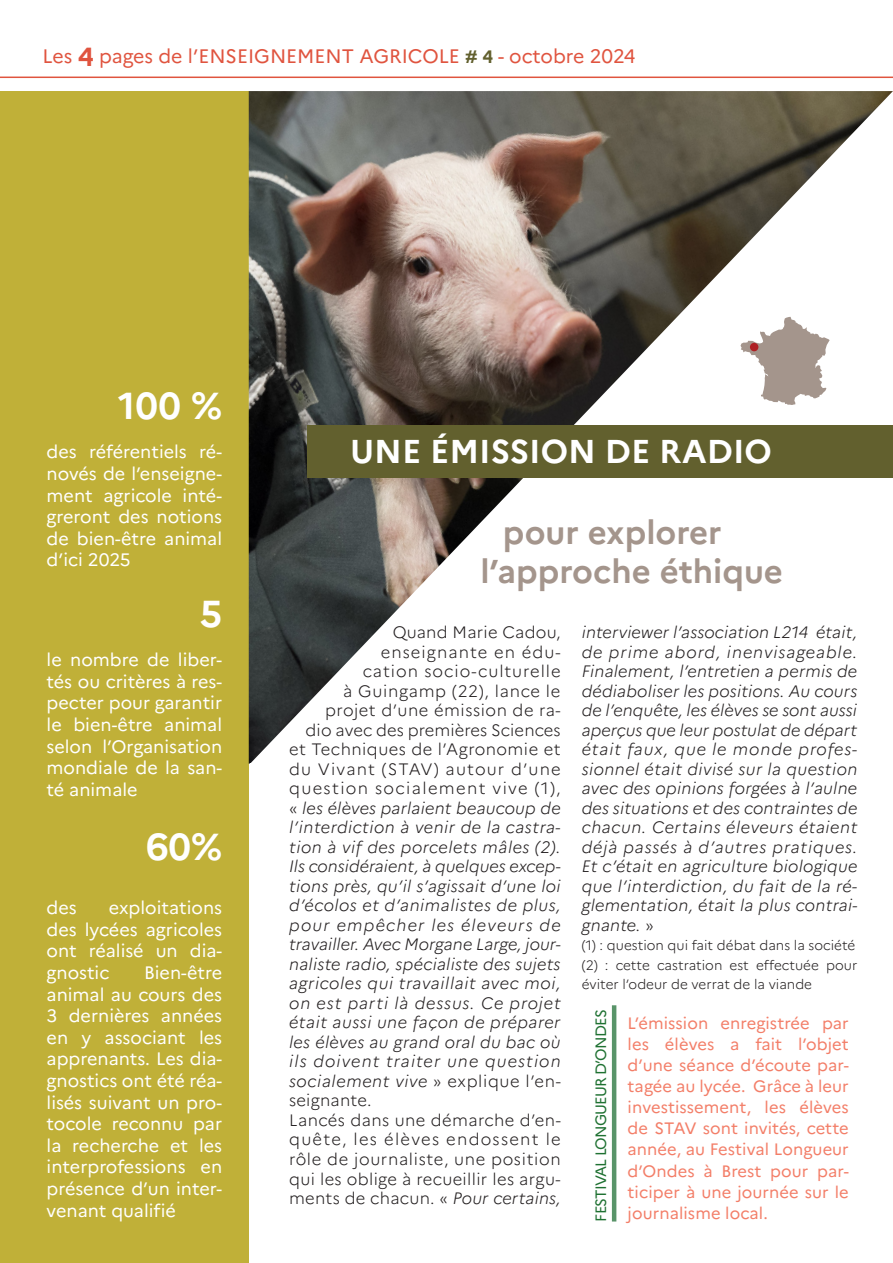
<style>
.page{position:relative;width:893px;height:1263px;background:#fff}
.page>*{position:absolute;margin:0;border:0;box-sizing:border-box;transform-origin:0 0}
.t1{font:700 37.5px "Marianne";color:#fff}
.t2{font:700 33px/39.6px "Marianne";color:#a4958c}
.t3{font:700 33px "Marianne";color:#fff}
.t4{font:19.5px "Marianne";color:#e0543f}
.t5{font:18px/21.6px "Marianne";color:#fff;text-align:justify}
.t6{font:italic 300 16.5px/19.5px "Marianne";letter-spacing:.02em;color:#231f20;text-align:justify}
.t7{font:16.5px/21px "Marianne";letter-spacing:.005em;color:#f37e68;text-align:justify}
.t8{font:300 16.5px "Marianne";letter-spacing:.03em;color:#231f20}
.t9{font:italic 300 16.5px "Marianne";letter-spacing:.04em;color:#231f20}
.t10{font:italic 300 16.5px "Marianne";letter-spacing:.07em;color:#231f20}
.t11{font:300 16.5px "Marianne";letter-spacing:.005em;color:#231f20}
.t12{font:300 16.5px "Marianne";letter-spacing:.08em;color:#231f20}
.t13{font:italic 300 16.5px "Marianne";letter-spacing:.055em;color:#231f20}
.t14{font:300 16.5px "Marianne";letter-spacing:.075em;color:#231f20}
.t15{font:300 16.5px "Marianne";letter-spacing:.07em;color:#231f20}
.t16{font:italic 300 16.5px "Marianne";letter-spacing:.075em;color:#231f20}
.t17{font:300 16.5px "Marianne";letter-spacing:.06em;color:#231f20}
.t18{font:300 16.5px "Marianne";letter-spacing:.065em;color:#231f20}
.t19{font:15px "Marianne";letter-spacing:-.05em;color:#1f7132}
.t20{font:300 13.5px/19.5px "Marianne";color:#231f20}
.s1{font-weight:700;font-size:26.25px}
.s2{font-weight:700;font-size:18px;color:#62602e}
.s3{font-style:normal}
.s4{font-style:italic}
</style>
<div class="page">
<hr style="left:0;top:77px;width:893px;height:1px;background:#e0543f">
<div style="left:0;top:91px;width:249px;height:1172px;background:#c0b038"></div>
<img style="left:249px;top:91px;width:644px;height:673px">
<div style="left:308px;top:426px;width:585px;height:52px;background:#62602e"></div>
<hr style="left:612px;top:1005px;width:4px;height:216px;background:#599469">
<svg style="left:740px;top:317px;width:90px;height:88px"></svg>
<div style="left:750px;top:343px;width:8px;height:8px;background:#af2024;border-radius:50%"></div>
<p class="t4" style="left:43px;top:41px;width:594px">Les <span class="s1">4</span> pages de l’ENSEIGNEMENT AGRICOLE <span class="s2"># 4</span> - octobre 2024</p>
<h1 class="t1" style="left:118px;top:377px;width:105px">100 %</h1>
<p class="t5" style="left:47px;top:440px;width:177px">des référentiels ré&shy;novés de l’enseigne&shy;ment agricole inté&shy;greront des notions de bien-être animal d’ici 2025</p>
<h1 class="t1" style="left:200px;top:585px;width:24px">5</h1>
<p class="t5" style="left:47px;top:648px;width:177px">le nombre de liber&shy;tés ou critères à res&shy;pecter pour garantir le bien-être animal selon l’Organisation mondiale de la san&shy;té animale</p>
<h1 class="t1" style="left:146px;top:818px;width:78px">60%</h1>
<p class="t5" style="left:47px;top:895px;width:177px;text-indent:62px">exploitations des lycées agricoles ont réalisé un dia&shy;gnostic</p>
<p class="t5" style="left:47px;top:895px;width:32px">des</p>
<p class="t5" style="left:47px;top:960px;width:177px;text-indent:97px">Bien-être animal au cours des 3 dernières années en y associant les apprenants. Les dia&shy;gnostics ont été réa&shy;lisés suivant un pro&shy;tocole reconnu par la recherche et les interprofessions en présence d’un inter&shy;venant qualifié</p>
<h2 class="t3" style="left:350px;top:426px;width:423px">UNE ÉMISSION DE RADIO</h2>
<h2 class="t2" style="left:480px;top:509px;width:304px;text-indent:23px">pour explorer l’approche éthique</h2>
<p class="t8" style="left:393px;top:620px;width:170px">Quand Marie Cadou,</p>
<p class="t18" style="left:381px;top:639px;width:181px">enseignante en édu-</p>
<p class="t17" style="left:363px;top:659px;width:200px">cation socio-culturelle</p>
<p class="t8" style="left:343px;top:678px;width:219px">à Guingamp (22), lance le</p>
<p class="t8" style="left:325px;top:698px;width:237px">projet d’une émission de ra-</p>
<p class="t11" style="left:306px;top:717px;width:257px">dio avec des premières Sciences</p>
<p class="t8" style="left:289px;top:737px;width:273px">et Techniques de l’Agronomie et</p>
<p class="t15" style="left:289px;top:756px;width:273px">du Vivant (STAV) autour d’une</p>
<p class="t12" style="left:289px;top:776px;width:273px">question socialement vive (1),</p>
<p class="t6" style="left:289px;top:797px;width:273px"><span class="s3">«</span> les élèves parlaient beaucoup de</p>
<p class="t6" style="left:289px;top:816px;width:273px">l’interdiction à venir de la castra-</p>
<p class="t6" style="left:289px;top:836px;width:273px">tion à vif des porcelets mâles (2).</p>
<p class="t6" style="left:289px;top:855px;width:273px">Ils considéraient, à quelques excep-</p>
<p class="t6" style="left:289px;top:875px;width:273px">tions près, qu’il s’agissait d’une loi</p>
<p class="t6" style="left:289px;top:894px;width:273px">d’écolos et d’animalistes de plus,</p>
<p class="t16" style="left:289px;top:912px;width:273px">pour empêcher les éleveurs de</p>
<p class="t6" style="left:289px;top:933px;width:273px">travailler. Avec Morgane Large, jour-</p>
<p class="t6" style="left:289px;top:953px;width:273px">naliste radio, spécialiste des sujets</p>
<p class="t9" style="left:289px;top:971px;width:273px">agricoles qui travaillait avec moi,</p>
<p class="t13" style="left:289px;top:990px;width:273px">on est parti là dessus. Ce projet</p>
<p class="t6" style="left:289px;top:1011px;width:273px">était aussi une façon de préparer</p>
<p class="t6" style="left:289px;top:1031px;width:273px">les élèves au grand oral du bac où</p>
<p class="t10" style="left:289px;top:1049px;width:273px">ils doivent traiter une question</p>
<p class="t9" style="left:289px;top:1068px;width:273px">socialement vive <span class="s3">» explique l’en-</span></p>
<p class="t8" style="left:289px;top:1088px;width:84px">seignante.</p>
<p class="t8" style="left:289px;top:1107px;width:273px">Lancés dans une démarche d’en-</p>
<p class="t14" style="left:289px;top:1127px;width:273px">quête, les élèves endossent le</p>
<p class="t8" style="left:289px;top:1146px;width:273px">rôle de journaliste, une position</p>
<p class="t8" style="left:289px;top:1166px;width:273px">qui les oblige à recueillir les argu-</p>
<p class="t8" style="left:289px;top:1185px;width:273px">ments de chacun. « <span class="s4">Pour certains,</span></p>
<p class="t6" style="left:582px;top:621px;width:277px">interviewer l’association L214 était, de prime abord, inenvisageable.<br>Finalement, l’entretien a permis de dédiaboliser les positions. Au cours de l’enquête, les élèves se sont aussi aperçus que leur postulat de départ était faux, que le monde profes&shy;sionnel était divisé sur la question avec des opinions forgées à l’aulne des situations et des contraintes de chacun. Certains éleveurs étaient déjà passés à d’autres pratiques.<br>Et c’était en agriculture biologique que l’interdiction, du fait de la ré&shy;glementation, était la plus contrai&shy;gnante. <span class="s3">»</span></p>
<p class="t20" style="left:582px;top:935px;width:277px">(1) : question qui fait débat dans la société (2) : cette castration est effectuée pour éviter l’odeur de verrat de la viande</p>
<p class="t19" style="left:589px;top:1221px;width:214px;rotate:-90deg">FESTIVAL LONGUEUR D’ONDES</p>
<p class="t7" style="left:628px;top:1012px;width:223px">L’émission enregistrée par les élèves a fait l’objet d’une séance d’écoute par&shy;tagée au lycée. Grâce à leur investissement, les élèves de STAV sont invités, cette année, au Festival Longueur d’Ondes à Brest pour par&shy;ticiper à une journée sur le journalisme local.</p>
</div>
